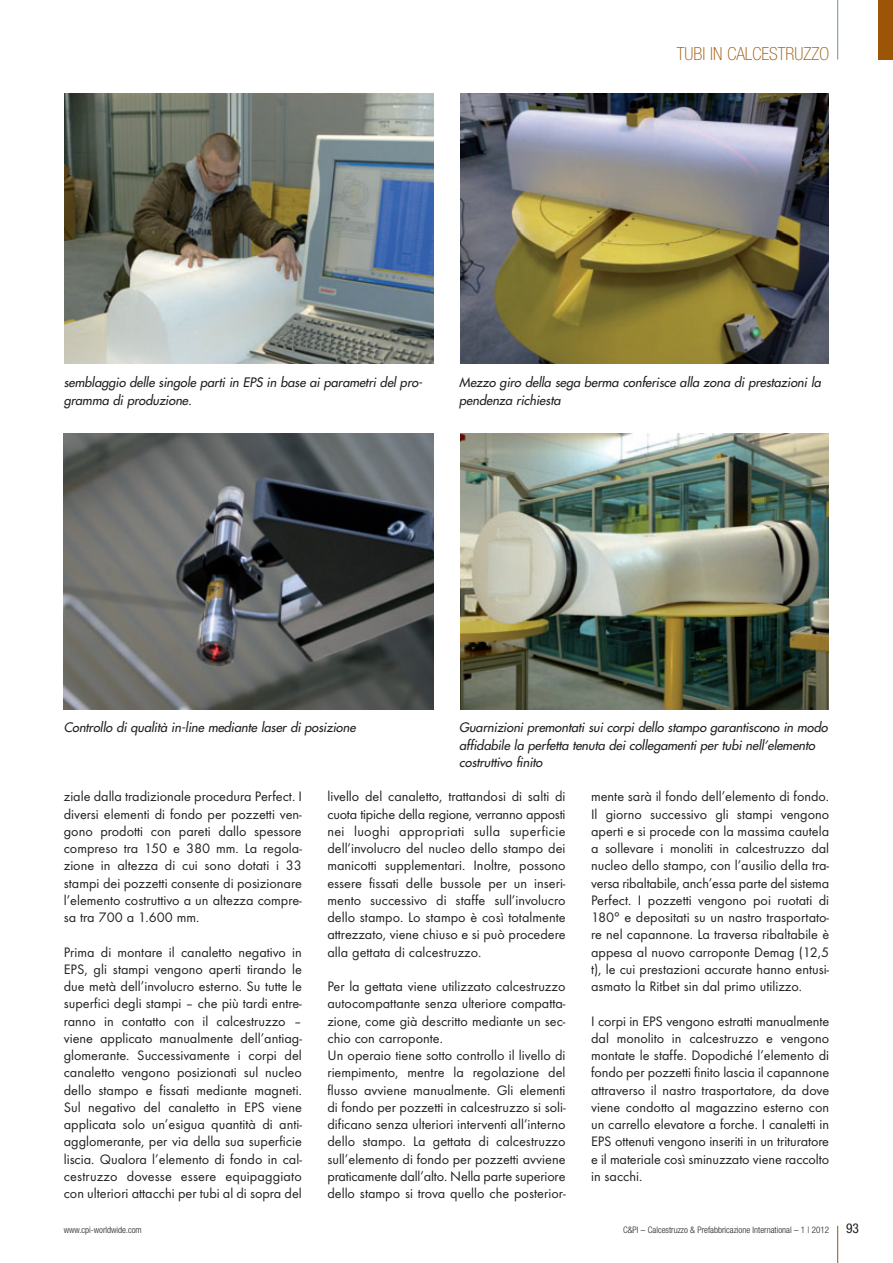
<style>
.page{position:relative;width:893px;height:1263px;background:#fff}
.page>*{position:absolute;margin:0;border:0;box-sizing:border-box;transform-origin:0 0}
.t1{font:100 condensed 18px "Helvetica Neue";color:#9c5506}
.t2{font:14.25px/17.2px "Futura T";color:#231f20;text-align:justify}
.t3{font:condensed 13.5px "Helvetica Neue";color:#231f20}
.t4{font:italic 12.75px/17.2px "Futura";letter-spacing:-.005em;color:#231f20}
.t5{font:300 condensed 9px "Helvetica Neue";color:#231f20}
</style>
<div class="page">
<hr style="left:837px;top:1226px;width:1px;height:37px;background:#9c5506">
<hr style="left:837px;top:0;width:1px;height:60px;background:#73909f">
<div style="left:878px;top:0;width:15px;height:60px;background:#9c5506"></div>
<img style="left:65px;top:94px;width:369px;height:270px">
<img style="left:460px;top:94px;width:368px;height:270px">
<img style="left:64px;top:433px;width:370px;height:277px">
<img style="left:460px;top:433px;width:368px;height:277px">
<p class="t1" style="left:677px;top:47px;width:154px">TUBI IN CALCESTRUZZO</p>
<p class="t4" style="left:64px;top:375px;width:363px">semblaggio delle singole parti in EPS in base ai parametri del pro&shy;gramma di produzione.</p>
<p class="t4" style="left:459px;top:375px;width:365px">Mezzo giro della sega berma conferisce alla zona di prestazioni la pendenza richiesta</p>
<p class="t4" style="left:64px;top:720px;width:296px">Controllo di qualità in-line mediante laser di posizione</p>
<p class="t4" style="left:459px;top:720px;width:372px">Guarnizioni premontati sui corpi dello stampo garantiscono in modo affidabile la perfetta tenuta dei collegamenti per tubi nell’elemento costruttivo finito</p>
<p class="t2" style="left:64px;top:789px;width:240px">ziale dalla tradizionale procedura Perfect. I diversi elementi di fondo per pozzetti ven&shy;gono prodotti con pareti dallo spessore compreso tra 150 e 380 mm. La regola&shy;zione in altezza di cui sono dotati i 33 stampi dei pozzetti consente di posizionare l’elemento costruttivo a un altezza compre&shy;sa tra 700 a 1.600 mm.</p>
<p class="t2" style="left:64px;top:944px;width:240px">Prima di montare il canaletto negativo in EPS, gli stampi vengono aperti tirando le due metà dell’involucro esterno. Su tutte le superfici degli stampi – che più tardi entre&shy;ranno in contatto con il calcestruzzo – viene applicato manualmente dell’antiag&shy;glomerante. Successivamente i corpi del canaletto vengono posizionati sul nucleo dello stampo e fissati mediante magneti.<br>Sul negativo del canaletto in EPS viene applicata solo un’esigua quantità di anti&shy;agglomerante, per via della sua superficie liscia. Qualora l’elemento di fondo in cal&shy;cestruzzo dovesse essere equipaggiato con ulteriori attacchi per tubi al di sopra del</p>
<p class="t2" style="left:327px;top:789px;width:240px">livello del canaletto, trattandosi di salti di cuota tipiche della regione, verranno apposti nei luoghi appropriati sulla superficie dell’involucro del nucleo dello stampo dei manicotti supplementari. Inoltre, possono essere fissati delle bussole per un inseri&shy;mento successivo di staffe sull’involucro dello stampo. Lo stampo è così totalmente attrezzato, viene chiuso e si può procedere alla gettata di calcestruzzo.</p>
<p class="t2" style="left:327px;top:979px;width:240px;text-align:left">Per la gettata viene utilizzato calcestruzzo autocompattante senza ulteriore compatta&shy;zione, come già descritto mediante un sec&shy;chio con carroponte.<br>Un operaio tiene sotto controllo il livello di riempimento, mentre la regolazione del flusso avviene manualmente. Gli elementi di fondo per pozzetti in calcestruzzo si soli&shy;dificano senza ulteriori interventi all’interno dello stampo. La gettata di calcestruzzo sull’elemento di fondo per pozzetti avviene praticamente dall’alto. Nella parte superiore dello stampo si trova quello che posterior-</p>
<p class="t2" style="left:591px;top:789px;width:240px">mente sarà il fondo dell’elemento di fondo.<br>Il giorno successivo gli stampi vengono aperti e si procede con la massima cautela a sollevare i monoliti in calcestruzzo dal nucleo dello stampo, con l’ausilio della tra&shy;versa ribaltabile, anch’essa parte del sistema Perfect. I pozzetti vengono poi ruotati di 180° e depositati su un nastro trasportato&shy;re nel capannone. La traversa ribaltabile è appesa al nuovo carroponte Demag (12,5 t), le cui prestazioni accurate hanno entusi&shy;asmato la Ritbet sin dal primo utilizzo.</p>
<p class="t2" style="left:591px;top:1013px;width:240px">I corpi in EPS vengono estratti manualmente dal monolito in calcestruzzo e vengono montate le staffe. Dopodiché l’elemento di fondo per pozzetti finito lascia il capannone attraverso il nastro trasportatore, da dove viene condotto al magazzino esterno con un carrello elevatore a forche. I canaletti in EPS ottenuti vengono inseriti in un trituratore e il materiale così sminuzzato viene raccolto in sacchi.</p>
<p class="t5" style="left:64px;top:1226px;width:79px">www.cpi-worldwide.com</p>
<p class="t5" style="left:623px;top:1226px;width:208px">C&amp;PI – Calcestruzzo &amp; Prefabbricazione International – 1 | 2012</p>
<p class="t3" style="left:846px;top:1223px;width:14px">93</p>
</div>
